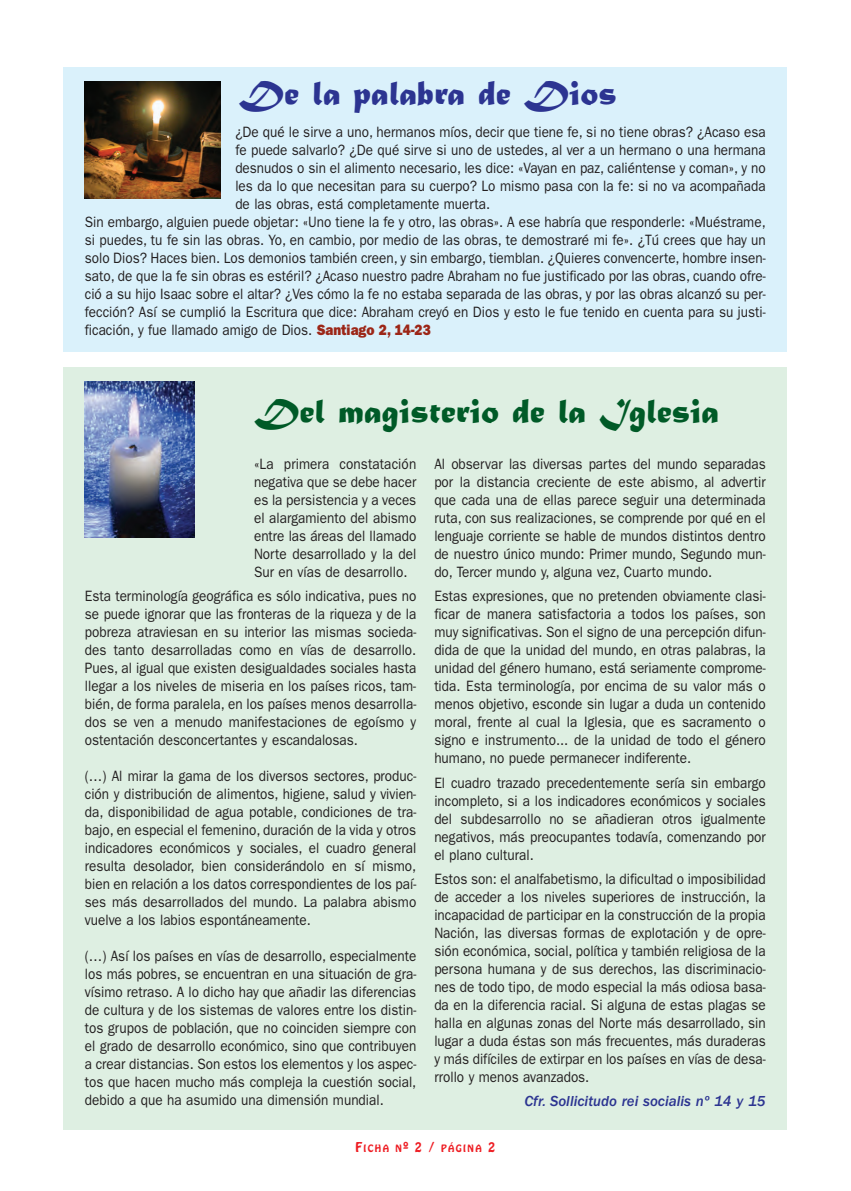
<style>
.page{position:relative;width:851px;height:1191px;background:#fff}
.page>*{position:absolute;margin:0;border:0;box-sizing:border-box;transform-origin:0 0}
.t1{font:36px "Matura MT Script Capitals";color:#005a27}
.t2{font:36px "Matura MT Script Capitals";color:#2c3491}
.t3{font:15px/18px "Franklin Gothic";color:#231f20;text-align:justify;scale:.9 1}
.t4{font:italic 500 15px "Franklin Gothic";color:#2c3491}
.t5{font:9px "Hobo";letter-spacing:.155em;color:#ee1e24}
.s1{font-weight:800;color:#9c2617}
.s2{font-size:12px}
</style>
<div class="page">
<div style="left:64px;top:368px;width:722px;height:762px;background:#deefe2"></div>
<div style="left:64px;top:67px;width:722px;height:285px;background:#daf1fb"></div>
<img style="left:85px;top:81px;width:135px;height:117px">
<img style="left:85px;top:382px;width:109px;height:155px">
<h1 class="t2" style="left:239px;top:73px;width:379px">De la palabra de Dios</h1>
<p class="t3" style="left:235px;top:124px;width:590px">¿De qué le sirve a uno, hermanos míos, decir que tiene fe, si no tiene obras? ¿Acaso esa</p>
<p class="t3" style="left:235px;top:142px;width:590px">fe puede salvarlo? ¿De qué sirve si uno de ustedes, al ver a un hermano o una hermana</p>
<p class="t3" style="left:235px;top:160px;width:590px">desnudos o sin el alimento necesario, les dice: «Vayan en paz, caliéntense y coman», y no</p>
<p class="t3" style="left:235px;top:178px;width:590px">les da lo que necesitan para su cuerpo? Lo mismo pasa con la fe: si no va acompañada</p>
<p class="t3" style="left:235px;top:196px;width:284px">de las obras, está completamente muerta.</p>
<p class="t3" style="left:85px;top:214px;width:757px">Sin embargo, alguien puede objetar: «Uno tiene la fe y otro, las obras». A ese habría que responderle: «Muéstrame,</p>
<p class="t3" style="left:85px;top:232px;width:757px">si puedes, tu fe sin las obras. Yo, en cambio, por medio de las obras, te demostraré mi fe». ¿Tú crees que hay un</p>
<p class="t3" style="left:85px;top:250px;width:757px">solo Dios? Haces bien. Los demonios también creen, y sin embargo, tiemblan. ¿Quieres convencerte, hombre insen-</p>
<p class="t3" style="left:85px;top:268px;width:757px">sato, de que la fe sin obras es estéril? ¿Acaso nuestro padre Abraham no fue justificado por las obras, cuando ofre-</p>
<p class="t3" style="left:85px;top:286px;width:757px">ció a su hijo Isaac sobre el altar? ¿Ves cómo la fe no estaba separada de las obras, y por las obras alcanzó su per-</p>
<p class="t3" style="left:85px;top:304px;width:757px">fección? Así se cumplió la Escritura que dice: Abraham creyó en Dios y esto le fue tenido en cuenta para su justi-</p>
<p class="t3" style="left:85px;top:322px;width:386px">ficación, y fue llamado amigo de Dios. <span class="s1">Santiago 2, 14-23</span></p>
<h1 class="t1" style="left:254px;top:391px;width:466px">Del magisterio de la Iglesia</h1>
<p class="t3" style="left:254px;top:456px;width:182px">«La primera constatación negativa que se debe hacer es la persistencia y a veces el alargamiento del abismo entre las áreas del llamado Norte desarrollado y la del Sur en vías de desarrollo.</p>
<p class="t3" style="left:85px;top:588px;width:369px">Esta terminología geográfica es sólo indicativa, pues no se puede ignorar que las fronteras de la riqueza y de la pobreza atraviesan en su interior las mismas socieda&shy;des tanto desarrolladas como en vías de desarrollo.<br>Pues, al igual que existen desigualdades sociales hasta llegar a los niveles de miseria en los países ricos, tam&shy;bién, de forma paralela, en los países menos desarrolla&shy;dos se ven a menudo manifestaciones de egoísmo y ostentación desconcertantes y escandalosas.</p>
<p class="t3" style="left:85px;top:768px;width:369px">(…) Al mirar la gama de los diversos sectores, produc&shy;ción y distribución de alimentos, higiene, salud y vivien&shy;da, disponibilidad de agua potable, condiciones de tra&shy;bajo, en especial el femenino, duración de la vida y otros indicadores económicos y sociales, el cuadro general resulta desolador, bien considerándolo en sí mismo, bien en relación a los datos correspondientes de los paí&shy;ses más desarrollados del mundo. La palabra abismo vuelve a los labios espontáneamente.</p>
<p class="t3" style="left:85px;top:948px;width:369px">(…) Así los países en vías de desarrollo, especialmente los más pobres, se encuentran en una situación de gra&shy;vísimo retraso. A lo dicho hay que añadir las diferencias de cultura y de los sistemas de valores entre los distin&shy;tos grupos de población, que no coinciden siempre con el grado de desarrollo económico, sino que contribuyen a crear distancias. Son estos los elementos y los aspec&shy;tos que hacen mucho más compleja la cuestión social, debido a que ha asumido una dimensión mundial.</p>
<p class="t3" style="left:434px;top:456px;width:369px">Al observar las diversas partes del mundo separadas por la distancia creciente de este abismo, al advertir que cada una de ellas parece seguir una determinada ruta, con sus realizaciones, se comprende por qué en el lenguaje corriente se hable de mundos distintos dentro de nuestro único mundo: Primer mundo, Segundo mun&shy;do, Tercer mundo y, alguna vez, Cuarto mundo.</p>
<p class="t3" style="left:434px;top:588px;width:369px">Estas expresiones, que no pretenden obviamente clasi&shy;ficar de manera satisfactoria a todos los países, son muy significativas. Son el signo de una percepción difun&shy;dida de que la unidad del mundo, en otras palabras, la unidad del género humano, está seriamente comprome&shy;tida. Esta terminología, por encima de su valor más o menos objetivo, esconde sin lugar a duda un contenido moral, frente al cual la Iglesia, que es sacramento o signo e instrumento... de la unidad de todo el género humano, no puede permanecer indiferente.</p>
<p class="t3" style="left:434px;top:774px;width:369px">El cuadro trazado precedentemente sería sin embargo incompleto, si a los indicadores económicos y sociales del subdesarrollo no se añadieran otros igualmente negativos, más preocupantes todavía, comenzando por el plano cultural.</p>
<p class="t3" style="left:434px;top:871px;width:369px">Estos son: el analfabetismo, la dificultad o imposibilidad de acceder a los niveles superiores de instrucción, la incapacidad de participar en la construcción de la propia Nación, las diversas formas de explotación y de opre&shy;sión económica, social, política y también religiosa de la persona humana y de sus derechos, las discriminacio&shy;nes de todo tipo, de modo especial la más odiosa basa&shy;da en la diferencia racial. Si alguna de estas plagas se halla en algunas zonas del Norte más desarrollado, sin lugar a duda éstas son más frecuentes, más duraderas y más difíciles de extirpar en los países en vías de desa&shy;rrollo y menos avanzados.</p>
<p class="t4" style="left:524px;top:1095px;width:243px">Cfr. Sollicitudo rei socialis nº 14 y 15</p>
<p class="t5" style="left:355px;top:1144px;width:141px"><span class="s2">F</span>ICHA N<span class="s2">º 2 /</span> PÁGINA <span class="s2">2</span></p>
</div>
